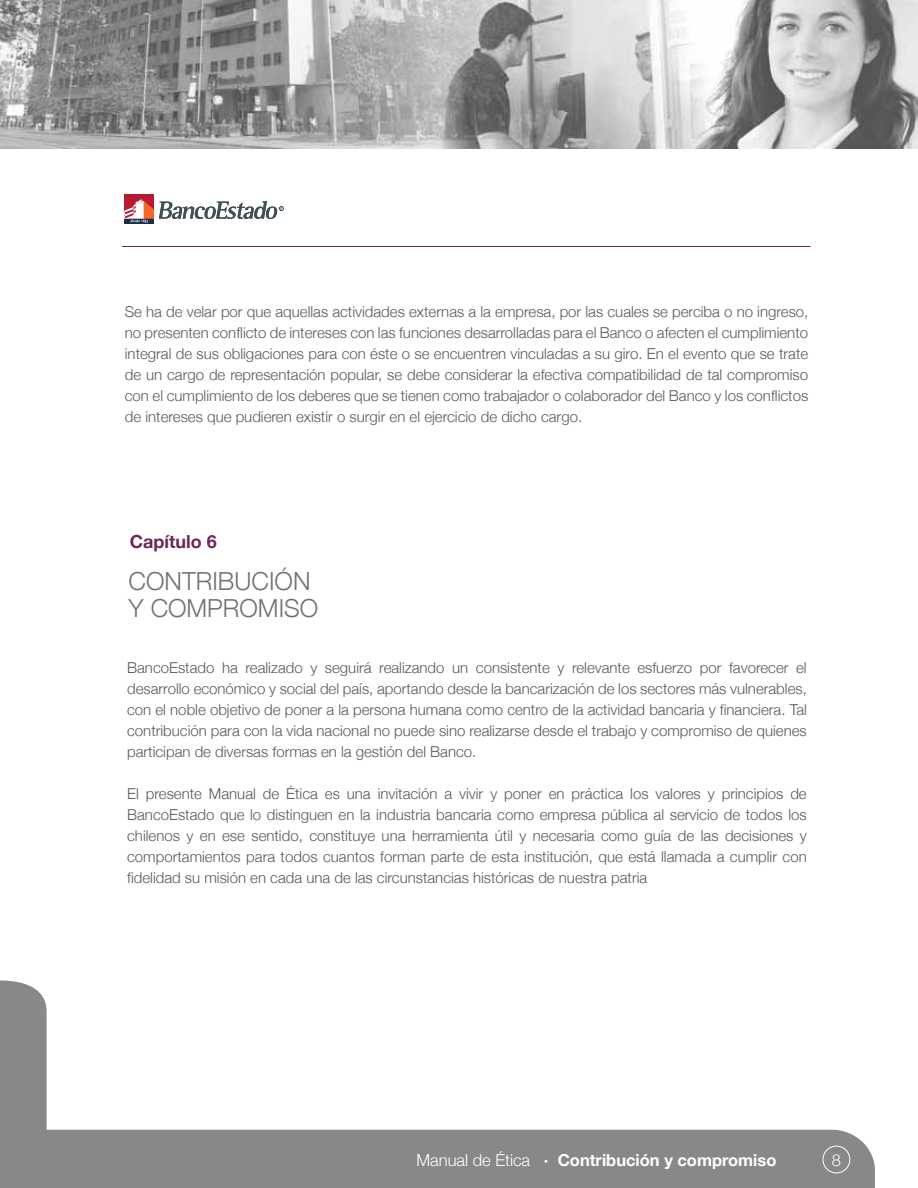
<style>
.page{position:relative;width:918px;height:1188px;background:#fff}
.page>*{position:absolute;margin:0;border:0;box-sizing:border-box;transform-origin:0 0}
.t1{font:300 24.9px/27px "Helvetica Neue";color:#707172}
.t2{font:700 18px "Helvetica Neue";color:#6b2754}
.t3{font:700 16.5px "Helvetica Neue";color:#fff}
.t4{font:300 16.5px "Helvetica Neue";color:#fff}
.t5{font:300 15px/21px "Helvetica Neue";color:#58585a;text-align:justify}
.s1{font-weight:300}
</style>
<div class="page">
<img style="left:0;top:0;width:917px;height:149px">
<div style="left:47px;top:1130px;width:828px;height:58px;background:#87888a"></div>
<div style="left:0;top:980px;width:47px;height:208px;background:#87888a"></div>
<div style="left:823px;top:1146px;width:27px;height:27px;border:1px solid #fff;border-radius:50%"></div>
<div style="left:124px;top:194px;width:30px;height:30px;background:#b71b33"></div>
<div style="left:124px;top:219px;width:30px;height:5px;background:#172f4c"></div>
<svg style="left:124px;top:199px;width:160px;height:24px"></svg>
<hr style="left:122px;top:246px;width:688px;height:1px;background:#6b2754">
<p class="t5" style="left:125px;top:300px;width:685px">Se ha de velar por que aquellas actividades externas a la empresa, por las cuales se perciba o no ingreso, no presenten conflicto de intereses con las funciones desarrolladas para el Banco o afecten el cumplimiento integral de sus obligaciones para con éste o se encuentren vinculadas a su giro. En el evento que se trate de un cargo de representación popular, se debe considerar la efectiva compatibilidad de tal compromiso con el cumplimiento de los deberes que se tienen como trabajador o colaborador del Banco y los conflictos de intereses que pudieren existir o surgir en el ejercicio de dicho cargo.</p>
<p class="t2" style="left:130px;top:530px;width:88px">Capítulo 6</p>
<h1 class="t1" style="left:129px;top:567px;width:191px">CONTRIBUCIÓN<br>Y COMPROMISO</h1>
<p class="t5" style="left:127px;top:657px;width:681px">BancoEstado ha realizado y seguirá realizando un consistente y relevante esfuerzo por favorecer el desarrollo económico y social del país, aportando desde la bancarización de los sectores más vulnerables, con el noble objetivo de poner a la persona humana como centro de la actividad bancaria y financiera. Tal contribución para con la vida nacional no puede sino realizarse desde el trabajo y compromiso de quienes participan de diversas formas en la gestión del Banco.</p>
<p class="t5" style="left:127px;top:783px;width:681px">El presente Manual de Ética es una invitación a vivir y poner en práctica los valores y principios de BancoEstado que lo distinguen en la industria bancaria como empresa pública al servicio de todos los chilenos y en ese sentido, constituye una herramienta útil y necesaria como guía de las decisiones y comportamientos para todos cuantos forman parte de esta institución, que está llamada a cumplir con fidelidad su misión en cada una de las circunstancias históricas de nuestra patria</p>
<p class="t3" style="left:417px;top:1150px;width:361px"><span class="s1">Manual de Ética</span> · Contribución y compromiso</p>
<p class="t4" style="left:832px;top:1150px;width:11px">8</p>
</div>
